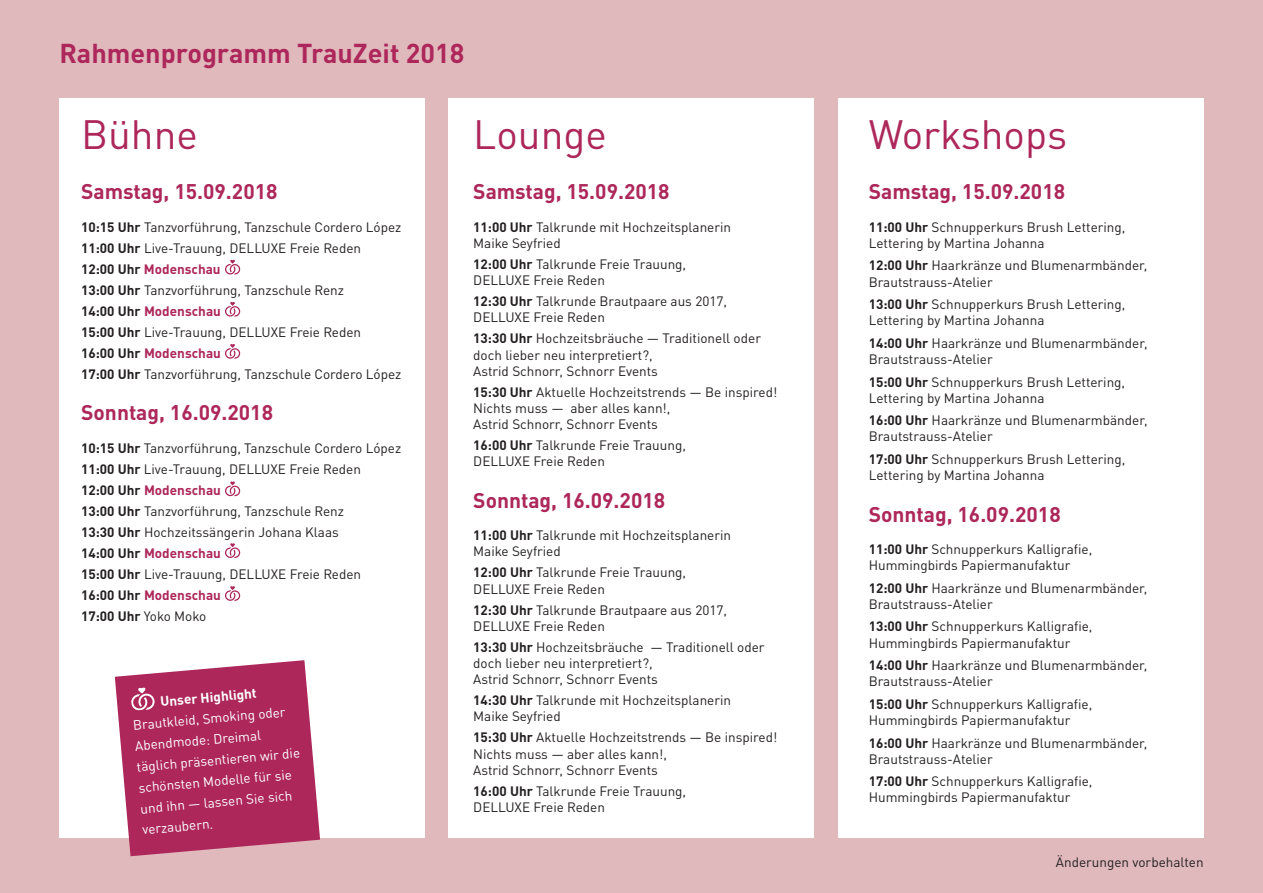
<style>
.page{position:relative;width:1263px;height:893px;background:#e0b9bd}
.page>*{position:absolute;margin:0;border:0;box-sizing:border-box;transform-origin:0 0}
.t1{font:40.5px "DINOT";color:#ad275a}
.t2{font:700 27px "DINOT";color:#ad275a}
.t3{font:700 21px "DINOT";color:#ad275a}
.t4{font:13.5px/16.2px "DINOT";color:#231f20}
.t5{font:13.5px/21px "DINOT";color:#fff}
.t6{font:700 13.5px "DINOT";color:#fff}
.s1{font-weight:700}
.s2{font-weight:700;color:#ad275a}
</style>
<div class="page">
<div style="left:449px;top:98px;width:365px;height:740px;background:#fff"></div>
<div style="left:60px;top:98px;width:365px;height:740px;background:#fff"></div>
<div style="left:838px;top:98px;width:365px;height:740px;background:#fff"></div>
<svg style="left:115px;top:660px;width:205px;height:196px;background:#b84470"></svg>
<svg style="left:225px;top:586px;width:15px;height:15px"></svg>
<svg style="left:225px;top:543px;width:15px;height:15px"></svg>
<svg style="left:225px;top:481px;width:15px;height:15px"></svg>
<svg style="left:225px;top:344px;width:15px;height:15px"></svg>
<svg style="left:225px;top:302px;width:15px;height:15px"></svg>
<svg style="left:225px;top:260px;width:15px;height:14px"></svg>
<h2 class="t2" style="left:60px;top:35px;width:406px">Rahmenprogramm TrauZeit 2018</h2>
<h1 class="t1" style="left:81px;top:109px;width:118px">Bühne</h1>
<h3 class="t3" style="left:81px;top:178px;width:198px">Samstag, 15.09.2018</h3>
<p class="t4" style="left:81px;top:216px;width:322px;line-height:21px"><span class="s1">10:15 Uhr</span> Tanzvorführung, Tanzschule Cordero López <span class="s1">11:00 Uhr</span> Live-Trauung, DELLUXE Freie Reden<br><span class="s1">12:00 Uhr</span> <span class="s2">Modenschau<br></span><span class="s1">13:00 Uhr</span> Tanzvorführung, Tanzschule Renz<br><span class="s1">14:00 Uhr</span> <span class="s2">Modenschau<br></span><span class="s1">15:00 Uhr</span> Live-Trauung, DELLUXE Freie Reden<br><span class="s1">16:00 Uhr</span> <span class="s2">Modenschau<br></span><span class="s1">17:00 Uhr</span> Tanzvorführung, Tanzschule Cordero López</p>
<h3 class="t3" style="left:81px;top:399px;width:193px">Sonntag, 16.09.2018</h3>
<p class="t4" style="left:81px;top:437px;width:322px;line-height:21px"><span class="s1">10:15 Uhr</span> Tanzvorführung, Tanzschule Cordero López <span class="s1">11:00 Uhr</span> Live-Trauung, DELLUXE Freie Reden<br><span class="s1">12:00 Uhr</span> <span class="s2">Modenschau<br></span><span class="s1">13:00 Uhr</span> Tanzvorführung, Tanzschule Renz<br><span class="s1">13:30 Uhr</span> Hochzeitssängerin Johana Klaas<br><span class="s1">14:00 Uhr</span> <span class="s2">Modenschau<br></span><span class="s1">15:00 Uhr</span> Live-Trauung, DELLUXE Freie Reden<br><span class="s1">16:00 Uhr</span> <span class="s2">Modenschau<br></span><span class="s1">17:00 Uhr</span> Yoko Moko</p>
<p class="t6" style="left:160px;top:693px;width:98px;rotate:-5deg">Unser Highlight</p>
<p class="t5" style="left:132px;top:714px;width:165px;rotate:-5deg">Brautkleid, Smoking oder<br>Abendmode: Dreimal täglich präsentieren wir die schönsten Modelle für sie und ihn — lassen Sie sich verzaubern.</p>
<h1 class="t1" style="left:473px;top:109px;width:135px">Lounge</h1>
<h3 class="t3" style="left:473px;top:178px;width:198px">Samstag, 15.09.2018</h3>
<p class="t4" style="left:473px;top:219px;width:259px"><span class="s1">11:00 Uhr</span> Talkrunde mit Hochzeitsplanerin<br>Maike Seyfried</p>
<p class="t4" style="left:473px;top:256px;width:214px"><span class="s1">12:00 Uhr</span> Talkrunde Freie Trauung,<br>DELLUXE Freie Reden</p>
<p class="t4" style="left:473px;top:293px;width:255px"><span class="s1">12:30 Uhr</span> Talkrunde Brautpaare aus 2017,<br>DELLUXE Freie Reden</p>
<p class="t4" style="left:473px;top:330px;width:289px"><span class="s1">13:30 Uhr</span> Hochzeitsbräuche — Traditionell oder doch lieber neu interpretiert?,<br>Astrid Schnorr, Schnorr Events</p>
<p class="t4" style="left:473px;top:384px;width:306px"><span class="s1">15:30 Uhr</span> Aktuelle Hochzeitstrends — Be inspired!<br>Nichts muss — aber alles kann!,<br>Astrid Schnorr, Schnorr Events</p>
<p class="t4" style="left:473px;top:437px;width:214px"><span class="s1">16:00 Uhr</span> Talkrunde Freie Trauung,<br>DELLUXE Freie Reden</p>
<h3 class="t3" style="left:473px;top:486px;width:193px">Sonntag, 16.09.2018</h3>
<p class="t4" style="left:473px;top:527px;width:259px"><span class="s1">11:00 Uhr</span> Talkrunde mit Hochzeitsplanerin<br>Maike Seyfried</p>
<p class="t4" style="left:473px;top:564px;width:214px"><span class="s1">12:00 Uhr</span> Talkrunde Freie Trauung,<br>DELLUXE Freie Reden</p>
<p class="t4" style="left:473px;top:601px;width:255px"><span class="s1">12:30 Uhr</span> Talkrunde Brautpaare aus 2017,<br>DELLUXE Freie Reden</p>
<p class="t4" style="left:473px;top:639px;width:293px"><span class="s1">13:30 Uhr</span> Hochzeitsbräuche — Traditionell oder doch lieber neu interpretiert?,<br>Astrid Schnorr, Schnorr Events</p>
<p class="t4" style="left:473px;top:692px;width:259px"><span class="s1">14:30 Uhr</span> Talkrunde mit Hochzeitsplanerin<br>Maike Seyfried</p>
<p class="t4" style="left:473px;top:729px;width:306px"><span class="s1">15:30 Uhr</span> Aktuelle Hochzeitstrends — Be inspired!<br>Nichts muss — aber alles kann!,<br>Astrid Schnorr, Schnorr Events</p>
<p class="t4" style="left:473px;top:783px;width:214px"><span class="s1">16:00 Uhr</span> Talkrunde Freie Trauung,<br>DELLUXE Freie Reden</p>
<h1 class="t1" style="left:869px;top:109px;width:200px">Workshops</h1>
<h3 class="t3" style="left:869px;top:178px;width:198px">Samstag, 15.09.2018</h3>
<p class="t4" style="left:869px;top:219px;width:258px"><span class="s1">11:00 Uhr</span> Schnupperkurs Brush Lettering,<br>Lettering by Martina Johanna</p>
<p class="t4" style="left:869px;top:257px;width:280px"><span class="s1">12:00 Uhr</span> Haarkränze und Blumenarmbänder,<br>Brautstrauss-Atelier</p>
<p class="t4" style="left:869px;top:296px;width:258px"><span class="s1">13:00 Uhr</span> Schnupperkurs Brush Lettering,<br>Lettering by Martina Johanna</p>
<p class="t4" style="left:869px;top:335px;width:280px"><span class="s1">14:00 Uhr</span> Haarkränze und Blumenarmbänder,<br>Brautstrauss-Atelier</p>
<p class="t4" style="left:869px;top:373px;width:258px"><span class="s1">15:00 Uhr</span> Schnupperkurs Brush Lettering,<br>Lettering by Martina Johanna</p>
<p class="t4" style="left:869px;top:412px;width:280px"><span class="s1">16:00 Uhr</span> Haarkränze und Blumenarmbänder,<br>Brautstrauss-Atelier</p>
<p class="t4" style="left:869px;top:451px;width:258px"><span class="s1">17:00 Uhr</span> Schnupperkurs Brush Lettering,<br>Lettering by Martina Johanna</p>
<h3 class="t3" style="left:869px;top:500px;width:193px">Sonntag, 16.09.2018</h3>
<p class="t4" style="left:869px;top:541px;width:225px"><span class="s1">11:00 Uhr</span> Schnupperkurs Kalligrafie,<br>Hummingbirds Papiermanufaktur</p>
<p class="t4" style="left:869px;top:579px;width:280px"><span class="s1">12:00 Uhr</span> Haarkränze und Blumenarmbänder,<br>Brautstrauss-Atelier</p>
<p class="t4" style="left:869px;top:618px;width:225px"><span class="s1">13:00 Uhr</span> Schnupperkurs Kalligrafie,<br>Hummingbirds Papiermanufaktur</p>
<p class="t4" style="left:869px;top:657px;width:280px"><span class="s1">14:00 Uhr</span> Haarkränze und Blumenarmbänder,<br>Brautstrauss-Atelier</p>
<p class="t4" style="left:869px;top:696px;width:225px"><span class="s1">15:00 Uhr</span> Schnupperkurs Kalligrafie,<br>Hummingbirds Papiermanufaktur</p>
<p class="t4" style="left:869px;top:734px;width:280px"><span class="s1">16:00 Uhr</span> Haarkränze und Blumenarmbänder,<br>Brautstrauss-Atelier</p>
<p class="t4" style="left:869px;top:773px;width:225px"><span class="s1">17:00 Uhr</span> Schnupperkurs Kalligrafie,<br>Hummingbirds Papiermanufaktur</p>
<p class="t4" style="left:1056px;top:854px;width:149px">Änderungen vorbehalten</p>
</div>
